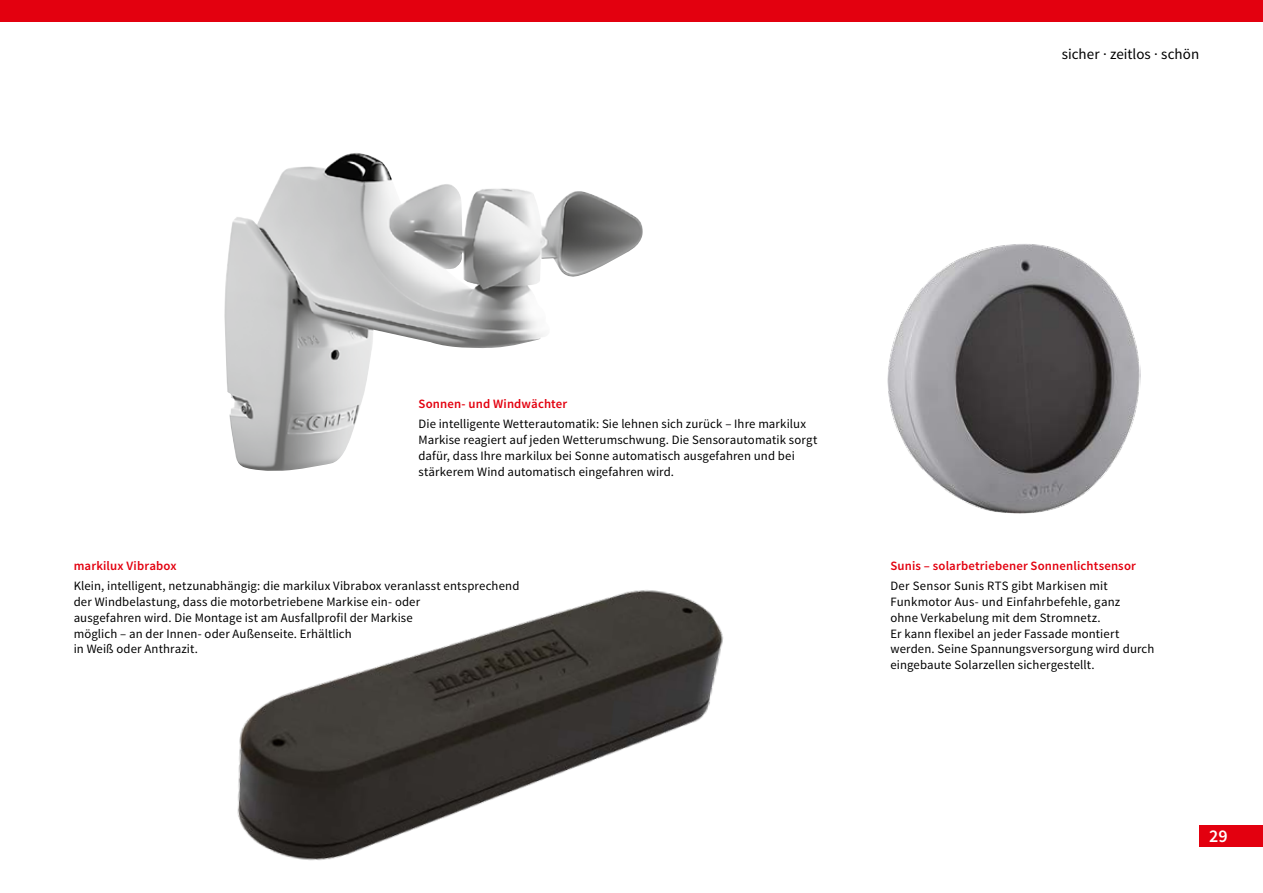
<style>
.page{position:relative;width:1263px;height:893px;background:#fff}
.page>*{position:absolute;margin:0;border:0;box-sizing:border-box;transform-origin:0 0}
.t1{font:600 18px "Source Sans Pro";color:#fff}
.t2{font:15px "Source Sans Pro";color:#000}
.t3{font:12.75px/15.8px "Source Sans Pro";letter-spacing:.01em;color:#000}
.t4{font:600 12.75px "Source Sans Pro";letter-spacing:.01em;color:#e3000f}
</style>
<div class="page">
<div style="left:1199px;top:825px;width:64px;height:21px;background:#e3000f"></div>
<div style="left:0;top:0;width:1263px;height:21px;background:#e3000f"></div>
<img style="left:887px;top:244px;width:254px;height:270px">
<img style="left:237px;top:590px;width:486px;height:271px">
<img style="left:224px;top:153px;width:419px;height:318px">
<p class="t2" style="left:1062px;top:44px;width:139px">sicher · zeitlos · schön</p>
<p class="t4" style="left:418px;top:396px;width:150px">Sonnen- und Windwächter</p>
<p class="t3" style="left:418px;top:416px;width:400px">Die intelligente Wetterautomatik: Sie lehnen sich zurück – Ihre markilux Markise reagiert auf jeden Wetterumschwung. Die Sensorautomatik sorgt dafür, dass Ihre markilux bei Sonne automatisch ausgefahren und bei stärkerem Wind automatisch eingefahren wird.</p>
<p class="t4" style="left:74px;top:558px;width:105px">markilux Vibrabox</p>
<p class="t3" style="left:74px;top:578px;width:447px">Klein, intelligent, netzunabhängig: die markilux Vibrabox veranlasst entsprechend der Windbelastung, dass die motorbetriebene Markise ein- oder<br>ausgefahren wird. Die Montage ist am Ausfallprofil der Markise<br>möglich – an der Innen- oder Außenseite. Erhältlich<br>in Weiß oder Anthrazit.</p>
<p class="t4" style="left:890px;top:558px;width:247px">Sunis – solarbetriebener Sonnenlichtsensor</p>
<p class="t3" style="left:890px;top:578px;width:265px">Der Sensor Sunis RTS gibt Markisen mit Funkmotor Aus- und Einfahrbefehle, ganz<br>ohne Verkabelung mit dem Stromnetz.<br>Er kann flexibel an jeder Fassade montiert werden. Seine Spannungsversorgung wird durch eingebaute Solarzellen sichergestellt.</p>
<h1 class="t1" style="left:1209px;top:825px;width:20px">29</h1>
</div>
